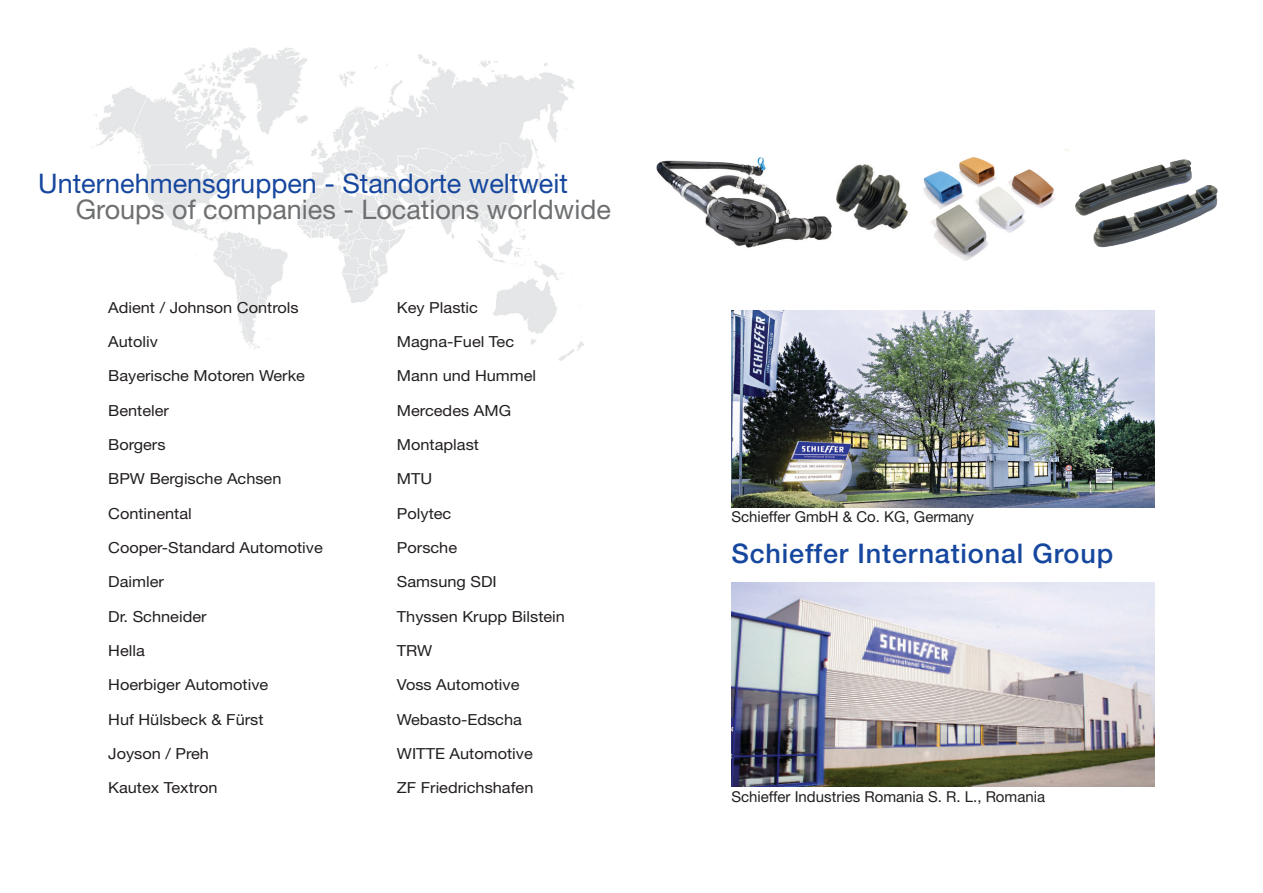
<style>
.page{position:relative;width:1263px;height:893px;background:#fff}
.page>*{position:absolute;margin:0;border:0;box-sizing:border-box;transform-origin:0 0}
.t1{font:27px "Helvetica Neue LT";color:#16479e}
.t2{font:27px "Helvetica Neue LT";color:#6d6f71}
.t3{font:500 27px "Helvetica Neue LT";letter-spacing:.03em;color:#16479e}
.t4{font:15.3px "Helvetica Neue LT";color:#231f20;scale:1.07 1}
.t5{font:15px "Helvetica Neue LT";color:#231f20}
</style>
<div class="page">
<img style="left:92px;top:47px;width:491px;height:314px">
<img style="left:731px;top:310px;width:423px;height:197px">
<img style="left:731px;top:582px;width:423px;height:205px">
<img style="left:923px;top:150px;width:146px;height:111px">
<img style="left:836px;top:164px;width:72px;height:66px">
<img style="left:1159px;top:159px;width:24px;height:9px">
<img style="left:656px;top:157px;width:176px;height:91px">
<h1 class="t1" style="left:38px;top:167px;width:531px">Unternehmensgruppen - Standorte weltweit</h1>
<h1 class="t2" style="left:76px;top:193px;width:537px">Groups of companies - Locations worldwide</h1>
<p class="t4" style="left:108px;top:298px;width:179px">Adient / Johnson Controls</p>
<p class="t4" style="left:108px;top:332px;width:48px">Autoliv</p>
<p class="t4" style="left:108px;top:367px;width:185px">Bayerische Motoren Werke</p>
<p class="t4" style="left:108px;top:401px;width:58px">Benteler</p>
<p class="t4" style="left:108px;top:435px;width:55px">Borgers</p>
<p class="t4" style="left:108px;top:470px;width:163px">BPW Bergische Achsen</p>
<p class="t4" style="left:108px;top:504px;width:80px">Continental</p>
<p class="t4" style="left:108px;top:538px;width:202px">Cooper-Standard Automotive</p>
<p class="t4" style="left:108px;top:573px;width:54px">Daimler</p>
<p class="t4" style="left:108px;top:607px;width:93px">Dr. Schneider</p>
<p class="t4" style="left:108px;top:641px;width:36px">Hella</p>
<p class="t4" style="left:108px;top:676px;width:151px">Hoerbiger Automotive</p>
<p class="t4" style="left:108px;top:710px;width:147px">Huf Hülsbeck &amp; Fürst</p>
<p class="t4" style="left:108px;top:744px;width:96px">Joyson / Preh</p>
<p class="t4" style="left:108px;top:779px;width:104px">Kautex Textron</p>
<p class="t4" style="left:397px;top:298px;width:77px">Key Plastic</p>
<p class="t4" style="left:397px;top:332px;width:111px">Magna-Fuel Tec</p>
<p class="t4" style="left:397px;top:367px;width:132px">Mann und Hummel</p>
<p class="t4" style="left:397px;top:401px;width:108px">Mercedes AMG</p>
<p class="t4" style="left:397px;top:435px;width:78px">Montaplast</p>
<p class="t4" style="left:397px;top:470px;width:35px">MTU</p>
<p class="t4" style="left:397px;top:504px;width:52px">Polytec</p>
<p class="t4" style="left:397px;top:538px;width:58px">Porsche</p>
<p class="t4" style="left:397px;top:573px;width:95px">Samsung SDI</p>
<p class="t4" style="left:397px;top:607px;width:159px">Thyssen Krupp Bilstein</p>
<p class="t4" style="left:397px;top:641px;width:35px">TRW</p>
<p class="t4" style="left:397px;top:676px;width:116px">Voss Automotive</p>
<p class="t4" style="left:397px;top:710px;width:118px">Webasto-Edscha</p>
<p class="t4" style="left:397px;top:744px;width:129px">WITTE Automotive</p>
<p class="t4" style="left:397px;top:779px;width:129px">ZF Friedrichshafen</p>
<p class="t5" style="left:731px;top:508px;width:244px">Schieffer GmbH &amp; Co. KG, Germany</p>
<h1 class="t3" style="left:731px;top:537px;width:383px">Schieffer International Group</h1>
<p class="t5" style="left:731px;top:788px;width:315px">Schieffer Industries Romania S. R. L., Romania</p>
</div>
